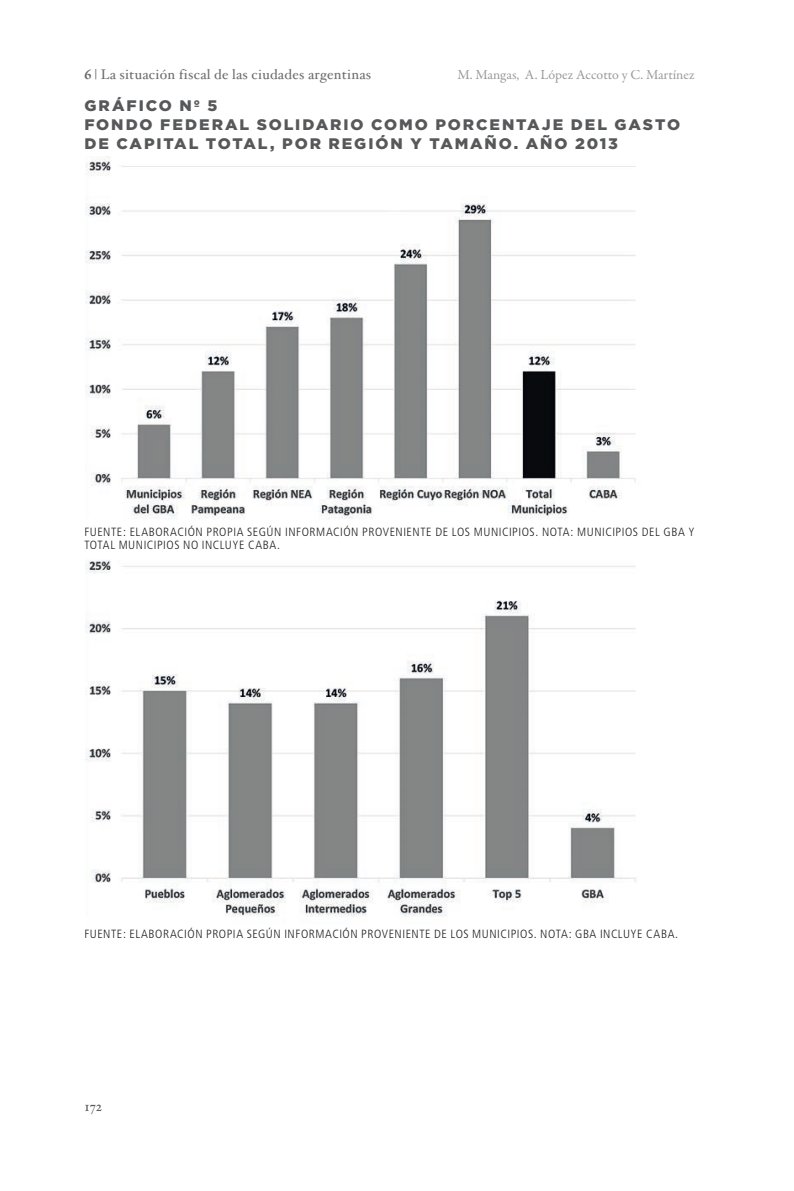
<style>
.page{position:relative;width:794px;height:1191px;background:#fff}
.page>*{position:absolute;margin:0;border:0;box-sizing:border-box;transform-origin:0 0}
.t1{font:900 15.22px/19.2px "Gotham";letter-spacing:.12em;color:#57585a}
.t2{font:14px "Hoefler Text";letter-spacing:.02em;color:#6c6d70}
.t3{font:14px "Garamond Premr Pro";color:#6c6d70}
.t4{font:14px "Hoefler Text";color:#57585a}
.t5{font:300 condensed 11.9px/12.2px "Frutiger";letter-spacing:.045em;color:#231f20}
.s1{font-family:"Garamond Premr Pro";font-weight:700}
</style>
<div class="page">
<img style="left:86px;top:157px;width:550px;height:760px">
<div style="left:84px;top:527px;width:610px;height:31px;background:#fff"></div>
<p class="t2" style="left:84px;top:66px;width:288px"><span class="s1">6</span> | La situación fiscal de las ciudades argentinas</p>
<p class="t3" style="left:457px;top:67px;width:239px">M. Mangas, A. López Accotto y C. Martínez</p>
<p class="t1" style="left:84px;top:95px;width:597px">GRÁFICO Nº 5<br>FONDO FEDERAL SOLIDARIO COMO PORCENTAJE DEL GASTO<br>DE CAPITAL TOTAL, POR REGIÓN Y TAMAÑO. AÑO 2013</p>
<p class="t5" style="left:84px;top:526px;width:612px">FUENTE: ELABORACIÓN PROPIA SEGÚN INFORMACIÓN PROVENIENTE DE LOS MUNICIPIOS. NOTA: MUNICIPIOS DEL GBA Y<br>TOTAL MUNICIPIOS NO INCLUYE CABA.</p>
<p class="t5" style="left:84px;top:928px;width:595px">FUENTE: ELABORACIÓN PROPIA SEGÚN INFORMACIÓN PROVENIENTE DE LOS MUNICIPIOS. NOTA: GBA INCLUYE CABA.</p>
<p class="t4" style="left:84px;top:1098px;width:19px">172</p>
</div>
